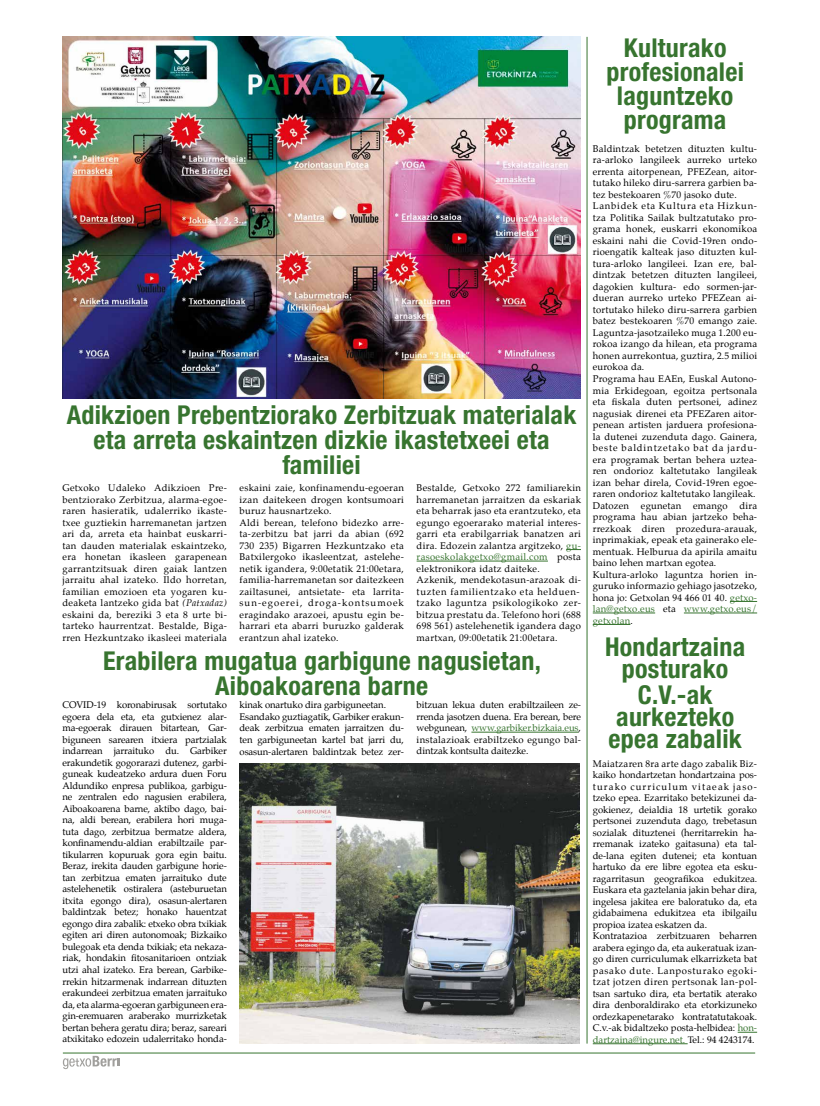
<style>
.page{position:relative;width:820px;height:1106px;background:#fff}
.page>*{position:absolute;margin:0;border:0;box-sizing:border-box;transform-origin:0 0}
.t1{font:700 condensed 26px/25px "Helvetica Neue";letter-spacing:.01em;color:#37742f;text-align:center}
.t2{font:9.5px/11.5px "Palatino";letter-spacing:.02em;color:#000;text-align:justify}
.t3{font:9.5px/11.5px "Palatino";color:#000}
.t4{font:9.5px/11.5px "Palatino";letter-spacing:-.01em;color:#000}
.s1{font-style:italic}
.s2{color:#37742f}
</style>
<div class="page">
<svg style="left:63px;top:1055px;width:56px;height:14px"></svg>
<hr style="left:63px;top:1052px;width:691px;height:1px;background:#37742f">
<svg style="left:730px;top:601px;width:26px;height:1px"></svg>
<hr style="left:592px;top:612px;width:63px;height:1px;background:#37742f">
<hr style="left:683px;top:612px;width:73px;height:1px;background:#37742f">
<hr style="left:592px;top:624px;width:38px;height:1px;background:#37742f">
<svg style="left:737px;top:1032px;width:19px;height:1px"></svg>
<hr style="left:592px;top:1043px;width:95px;height:1px;background:#37742f">
<svg style="left:566px;top:549px;width:14px;height:1px"></svg>
<hr style="left:416px;top:561px;width:131px;height:1px;background:#37742f">
<hr style="left:471px;top:732px;width:107px;height:1px;background:#37742f">
<img style="left:239px;top:763px;width:340px;height:280px">
<img style="left:62px;top:37px;width:518px;height:361px">
<hr style="left:586px;top:37px;width:1px;height:1006px;background:#37742f">
<h1 class="t1" style="left:67px;top:402px;width:511px">Adikzioen Prebentziorako Zerbitzuak materialak eta arreta eskaintzen dizkie ikastetxeei eta familiei</h1>
<p class="t2" style="left:62px;top:482px;width:166px">Getxoko Udaleko Adikzioen Pre&shy;bentziorako Zerbitzua, alarma-egoe&shy;raren hasieratik, udalerriko ikaste&shy;txee guztiekin harremanetan jartzen ari da, arreta eta hainbat euskarri&shy;tan dauden materialak eskaintzeko, era honetan ikasleen garapenean garrantzitsuak diren gaiak lantzen jarraitu ahal izateko. Ildo horretan, familian emozioen eta yogaren ku&shy;deaketa lantzeko gida bat <span class="s1">(Patxadaz) </span>eskaini da, bereziki 3 eta 8 urte bi&shy;tarteko haurrentzat. Bestalde, Biga&shy;rren Hezkuntzako ikasleei materiala</p>
<p class="t2" style="left:239px;top:482px;width:166px;text-align:left">eskaini zaie, konfinamendu-egoeran izan daitekeen drogen kontsumoari buruz hausnartzeko.<br>Aldi berean, telefono bidezko arre&shy;ta-zerbitzu bat jarri da abian (692<br>730 235) Bigarren Hezkuntzako eta Batxilergoko ikasleentzat, astelehe&shy;netik igandera, 9:00etatik 21:00etara, familia-harremanetan sor daitezkeen zailtasunei, antsietate- eta larrita&shy;sun-egoerei, droga-kontsumoek eragindako arazoei, apustu egin be&shy;harrari eta abarri buruzko galderak erantzun ahal izateko.</p>
<p class="t2" style="left:416px;top:482px;width:166px;text-align:left">Bestalde, Getxoko 272 familiarekin harremanetan jarraitzen da eskariak eta beharrak jaso eta erantzuteko, eta egungo egoerarako material interes&shy;garri eta erabilgarriak banatzen ari dira. Edozein zalantza argitzeko, <span class="s2">gu&shy;rasoeskolakgetxo@gmail.com</span> posta elektronikora idatz daiteke.<br>Azkenik, mendekotasun-arazoak di&shy;tuzten familientzako eta helduen&shy;tzako laguntza psikologikoko zer&shy;bitzua prestatu da. Telefono hori (688<br>698 561) astelehenetik igandera dago martxan, 09:00etatik 21:00etara.</p>
<h1 class="t1" style="left:103px;top:647px;width:439px">Erabilera mugatua garbigune nagusietan,<br>Aiboakoarena barne</h1>
<p class="t2" style="left:62px;top:699px;width:166px">COVID-19 koronabirusak sortutako egoera dela eta, eta gutxienez alar&shy;ma-egoerak dirauen bitartean, Gar&shy;biguneen sarearen itxiera partzialak indarrean jarraituko du. Garbiker erakundetik gogorarazi dutenez, garbi&shy;guneak kudeatzeko ardura duen Foru Aldundiko enpresa publikoa, garbigu&shy;ne zentralen edo nagusien erabilera, Aiboakoarena barne, aktibo dago, bai&shy;na, aldi berean, erabilera hori muga&shy;tuta dago, zerbitzua bermatze aldera, konfinamendu-aldian erabiltzaile par&shy;tikularren kopuruak gora egin baitu.<br>Beraz, irekita dauden garbigune horie&shy;tan zerbitzua ematen jarraituko dute astelehenetik ostiralera (asteburuetan itxita egongo dira), osasun-alertaren baldintzak betez; honako hauentzat egongo dira zabalik: etxeko obra txikiak egiten ari diren autonomoak; Bizkaiko bulegoak eta denda txikiak; eta nekaza&shy;riak, hondakin fitosanitarioen ontziak utzi ahal izateko. Era berean, Garbike&shy;rrekin hitzarmenak indarrean dituzten erakundeei zerbitzua ematen jarraituko da, eta alarma-egoeran garbiguneen era&shy;gin-eremuaren araberako murrizketak bertan behera geratu dira; beraz, sareari atxikitako edozein udalerritako honda-</p>
<p class="t4" style="left:239px;top:699px;width:166px">kinak onartuko dira garbiguneetan.<br>Esandako guztiagatik, Garbiker erakun&shy;deak zerbitzua ematen jarraitzen du&shy;ten garbiguneetan kartel bat jarri du, osasun-alertaren baldintzak betez zer-</p>
<p class="t2" style="left:416px;top:699px;width:166px">bitzuan lekua duten erabiltzaileen ze&shy;rrenda jasotzen duena. Era berean, bere webgunean, <span class="s2">www.garbiker.bizkaia.eus</span>, instalazioak erabiltzeko egungo bal&shy;dintzak kontsulta daitezke.</p>
<h1 class="t1" style="left:606px;top:35px;width:139px;line-height:24px">Kulturako profesionalei laguntzeko programa</h1>
<p class="t2" style="left:592px;top:143px;width:166px;text-align:left">Baldintzak betetzen dituzten kultu&shy;ra-arloko langileek aurreko urteko errenta aitorpenean, PFEZean, aitor&shy;tutako hileko diru-sarrera garbien ba&shy;tez bestekoaren %70 jasoko dute.<br>Lanbidek eta Kultura eta Hizkun&shy;tza Politika Sailak bultzatutako pro&shy;grama honek, euskarri ekonomikoa eskaini nahi die Covid-19ren ondo&shy;rioengatik kalteak jaso dituzten kul&shy;tura-arloko langileei. Izan ere, bal&shy;dintzak betetzen dituzten langileei, dagokien kultura- edo sormen-jar&shy;dueran aurreko urteko PFEZean ai&shy;tortutako hileko diru-sarrera garbien batez bestekoaren %70 emango zaie.<br>Laguntza-jasotzaileko muga 1.200 eu&shy;rokoa izango da hilean, eta programa honen aurrekontua, guztira, 2.5 milioi eurokoa da.<br>Programa hau EAEn, Euskal Autono&shy;mia Erkidegoan, egoitza pertsonala eta fiskala duten pertsonei, adinez nagusiak direnei eta PFEZaren aitor&shy;penean artisten jarduera profesiona&shy;la dutenei zuzenduta dago. Gainera, beste baldintzetako bat da jardu&shy;era programak bertan behera uztea&shy;ren ondorioz kaltetutako langileak izan behar direla, Covid-19ren egoe&shy;raren ondorioz kaltetutako langileak.<br>Datozen egunetan emango dira programa hau abian jartzeko beha&shy;rrezkoak diren prozedura-arauak, inprimakiak, epeak eta gainerako ele&shy;mentuak. Helburua da apirila amaitu baino lehen martxan egotea.<br>Kultura-arloko laguntza horien in&shy;guruko informazio gehiago jasotzeko, hona jo: Getxolan 94 466 01 40. <span class="s2">getxo&shy;lan@getxo.eus</span> eta <span class="s2">www.getxo.eus/ getxolan</span>.</p>
<h1 class="t1" style="left:605px;top:635px;width:141px;line-height:22px">Hondartzaina posturako</h1>
<h1 class="t1" style="left:608px;top:683px;width:135px;line-height:22px">C.V.-ak aurkezteko epea zabalik</h1>
<p class="t3" style="left:592px;top:757px;width:166px">Maiatzaren 8ra arte dago zabalik Biz&shy;kaiko hondartzetan hondartzaina pos&shy;turako curriculum vitaeak jaso&shy;tzeko epea. Ezarritako betekizunei da&shy;gokienez, deialdia 18 urtetik gorako pertsonei zuzenduta dago, trebetasun sozialak dituztenei (herritarrekin ha&shy;rremanak izateko gaitasuna) eta tal&shy;de-lana egiten dutenei; eta kontuan hartuko da ere libre egotea eta esku&shy;ragarritasun geografikoa edukitzea.<br>Euskara eta gaztelania jakin behar dira, ingelesa jakitea ere baloratuko da, eta gidabaimena edukitzea eta ibilgailu propioa izatea eskatzen da.<br>Kontratazioa zerbitzuaren beharren arabera egingo da, eta aukeratuak izan&shy;go diren curriculumak elkarrizketa bat pasako dute. Lanposturako egoki&shy;tzat jotzen diren pertsonak lan-pol&shy;tsan sartuko dira, eta bertatik aterako dira denboraldirako eta etorkizuneko ordezkapenetarako kontratatutakoak.<br>C.v.-ak bidaltzeko posta-helbidea: <span class="s2">hon&shy;dartzaina@ingure.net.</span> Tel.: 94 4243174.</p>
</div>
